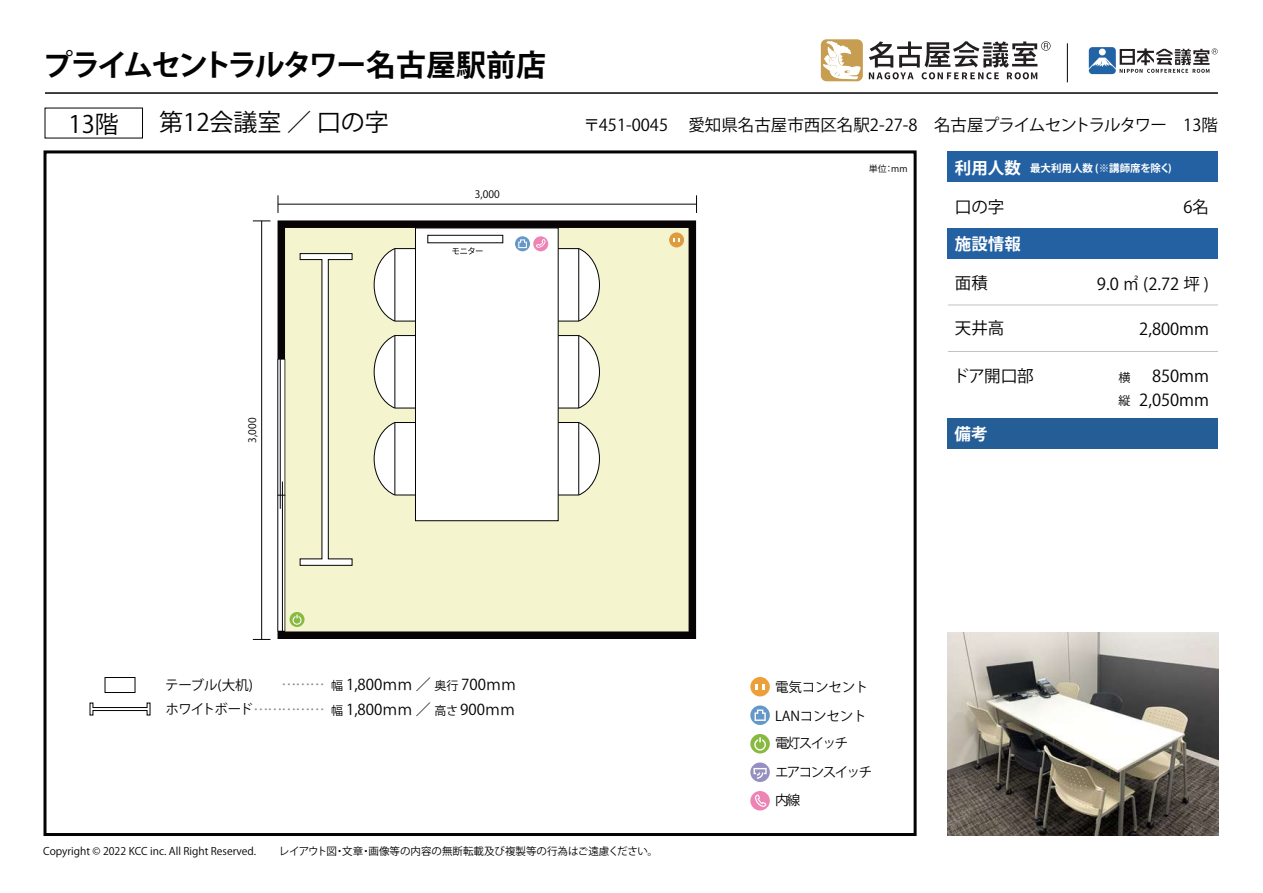
<style>
.page{position:relative;width:1263px;height:893px;background:#fff}
.page>*{position:absolute;margin:0;border:0;box-sizing:border-box;transform-origin:0 0}
.t1{font:700 30px "Koz Go Pro";letter-spacing:-.08em;color:#030303}
.t2{font:24px "Koz Go Pro";color:#030303}
.t3{font:16.5px "Koz Go Pro";color:#030303}
.t4{font:16.5px/23.9px "Koz Go Pro";color:#060303;text-align:right}
.t5{font:700 16.5px "Koz Go Pro";color:#fff}
.t6{font:15px "Koz Go Pro";color:#030303}
.t7{font:13.5px/29.4px "Koz Go Pro";letter-spacing:-.015em;color:#030303}
.t8{font:13.5px "Koz Go Pro";letter-spacing:-.055em;color:#030303}
.t9{font:13.5px/28.2px "Koz Go Pro";letter-spacing:-.115em;color:#030303}
.t10{font:13.5px "Koz Go Pro";letter-spacing:-.08em;color:#030303}
.t11{font:12px/22.8px "Koz Go Pro";color:#030303}
.t12{font:10.5px "Koz Go Pro";color:#030303}
.t13{font:700 10.5px "Koz Go Pro";color:#fff}
.t14{font:10.35px "Koz Go Pro";color:#030303}
.t15{font:9px "Koz Go Pro";color:#030303}
.s1{color:#898a8d}
.s2{font-size:12px}
.s3{font-size:16.5px}
</style>
<div class="page">
<hr style="left:45px;top:92px;width:1173px;height:2px;background:#030303">
<div style="left:44px;top:150px;width:872px;height:686px;border:3px solid #030303"></div>
<div style="left:948px;top:228px;width:270px;height:30px;background:#2461a2"></div>
<div style="left:948px;top:152px;width:270px;height:30px;background:#2461a2"></div>
<div style="left:948px;top:419px;width:270px;height:30px;background:#255d97"></div>
<svg style="left:869px;top:41px;width:181px;height:38px"></svg>
<svg style="left:821px;top:39px;width:42px;height:42px"></svg>
<svg style="left:1089px;top:47px;width:129px;height:27px"></svg>
<hr style="left:1067px;top:43px;width:1px;height:39px;background:#030303">
<svg style="left:750px;top:705px;width:20px;height:20px"></svg>
<svg style="left:754px;top:709px;width:12px;height:12px"></svg>
<div style="left:750px;top:677px;width:20px;height:19px;background:#eca039;border-radius:50%"></div>
<svg style="left:756px;top:684px;width:8px;height:5px"></svg>
<svg style="left:750px;top:734px;width:20px;height:19px"></svg>
<svg style="left:754px;top:737px;width:12px;height:13px"></svg>
<svg style="left:750px;top:762px;width:20px;height:20px"></svg>
<svg style="left:753px;top:768px;width:14px;height:11px"></svg>
<div style="left:750px;top:791px;width:20px;height:19px;background:#ee84b5;border-radius:50%"></div>
<svg style="left:755px;top:795px;width:11px;height:12px"></svg>
<img style="left:948px;top:632px;width:270px;height:203px">
<hr style="left:948px;top:305px;width:270px;height:1px;background:#c2c3c5">
<hr style="left:948px;top:351px;width:270px;height:1px;background:#c2c3c5">
<svg style="left:278px;top:220px;width:418px;height:419px;background:#dad9b9"></svg>
<div style="left:669px;top:232px;width:15px;height:15px;background:#e09b3e;border-radius:50%"></div>
<svg style="left:673px;top:238px;width:7px;height:4px"></svg>
<svg style="left:290px;top:612px;width:14px;height:15px"></svg>
<svg style="left:293px;top:615px;width:8px;height:10px"></svg>
<svg style="left:278px;top:359px;width:7px;height:272px"></svg>
<hr style="left:282px;top:482px;width:1px;height:149px;background:#030303">
<hr style="left:280px;top:359px;width:1px;height:150px;background:#030303">
<svg style="left:373px;top:248px;width:42px;height:74px"></svg>
<hr style="left:394px;top:249px;width:1px;height:72px;background:#030303">
<svg style="left:373px;top:335px;width:42px;height:74px"></svg>
<hr style="left:394px;top:336px;width:1px;height:72px;background:#030303">
<svg style="left:558px;top:335px;width:42px;height:74px"></svg>
<hr style="left:578px;top:336px;width:1px;height:72px;background:#030303">
<svg style="left:373px;top:422px;width:42px;height:74px"></svg>
<hr style="left:394px;top:422px;width:1px;height:73px;background:#030303">
<svg style="left:558px;top:422px;width:42px;height:74px"></svg>
<hr style="left:578px;top:422px;width:1px;height:73px;background:#030303">
<div style="left:415px;top:228px;width:143px;height:293px;background:#fff;border:1px solid #030303"></div>
<div style="left:515px;top:236px;width:15px;height:15px;background:#6398c8;border-radius:50%"></div>
<svg style="left:533px;top:236px;width:15px;height:15px"></svg>
<svg style="left:518px;top:239px;width:82px;height:83px"></svg>
<svg style="left:299px;top:253px;width:54px;height:313px;background:#ebebcd"></svg>
<div style="left:427px;top:235px;width:76px;height:8px;background:#fff;border:1px solid #030303"></div>
<svg style="left:452px;top:247px;width:31px;height:8px"></svg>
<svg style="left:89px;top:702px;width:62px;height:14px"></svg>
<div style="left:105px;top:677px;width:30px;height:16px;background:#fff;border:1px solid #030303"></div>
<svg style="left:696px;top:195px;width:1px;height:18px"></svg>
<svg style="left:278px;top:195px;width:1px;height:18px"></svg>
<hr style="left:278px;top:204px;width:418px;height:1px;background:#030303">
<svg style="left:253px;top:639px;width:17px;height:1px"></svg>
<hr style="left:261px;top:221px;width:1px;height:418px;background:#030303">
<svg style="left:253px;top:221px;width:17px;height:1px"></svg>
<h1 class="t1" style="left:43px;top:45px;width:505px">プライムセントラルタワー名古屋駅前店</h1>
<h2 class="t2" style="left:69px;top:108px;width:52px">13階</h2>
<h2 class="t2" style="left:159px;top:106px;width:231px">第12会議室 ／ 口の字</h2>
<h3 class="t3" style="left:584px;top:114px;width:636px">〒451-0045　 愛知県名古屋市西区名駅2-27-8　名古屋プライムセントラルタワー　13階</h3>
<p class="t14" style="left:246px;top:443px;width:26px;rotate:-90deg">3,000</p>
<p class="t14" style="left:475px;top:188px;width:26px">3,000</p>
<p class="t8" style="left:165px;top:676px;width:89px">テーブル(大机)</p>
<h3 class="t6" style="left:282px;top:674px;width:236px"><span class="s1">………</span> <span class="s2">幅</span> 1,800ｍｍ ／ <span class="s2">奥行</span> 700ｍｍ</h3>
<p class="t10" style="left:166px;top:700px;width:89px">ホワイトボード</p>
<h3 class="t6" style="left:253px;top:699px;width:263px"><span class="s1">……………</span> <span class="s2">幅</span> 1,800ｍｍ ／ <span class="s2">高さ</span> 900ｍｍ</h3>
<p class="t12" style="left:43px;top:844px;width:214px">Copyright © 2022 KCC inc. All Right Reserved.</p>
<p class="t12" style="left:279px;top:844px;width:381px">レイアウト図・文章・画像等の内容の無断転載及び複製等の行為はご遠慮ください。</p>
<p class="t15" style="left:869px;top:163px;width:40px">単位：mm</p>
<p class="t13" style="left:955px;top:161px;width:218px"><span class="s3">利用人数</span> 最大利用人数 (※講師席を除く)</p>
<h3 class="t3" style="left:955px;top:196px;width:51px">口の字</h3>
<h3 class="t5" style="left:955px;top:233px;width:67px">施設情報</h3>
<h3 class="t3" style="left:1183px;top:196px;width:27px">6名</h3>
<h3 class="t3" style="left:955px;top:272px;width:34px">面積</h3>
<h3 class="t4" style="left:1097px;top:273px;width:114px">9.0 ㎡ (2.72 坪 )</h3>
<h3 class="t3" style="left:955px;top:317px;width:51px">天井高</h3>
<h3 class="t3" style="left:953px;top:365px;width:82px">ドア開口部</h3>
<p class="t11" style="left:1118px;top:366px;width:13px">横縦</p>
<h3 class="t5" style="left:954px;top:424px;width:34px">備考</h3>
<h3 class="t4" style="left:1139px;top:317px;width:71px">2,800mm</h3>
<h3 class="t4" style="left:1139px;top:364px;width:71px">850mm<br>2,050mm</h3>
<p class="t7" style="left:775px;top:672px;width:95px">電気コンセント<br>LANコンセント</p>
<p class="t8" style="left:775px;top:735px;width:75px">電灯スイッチ</p>
<p class="t9" style="left:775px;top:758px;width:99px">エアコンスイッチ内線</p>
</div>
